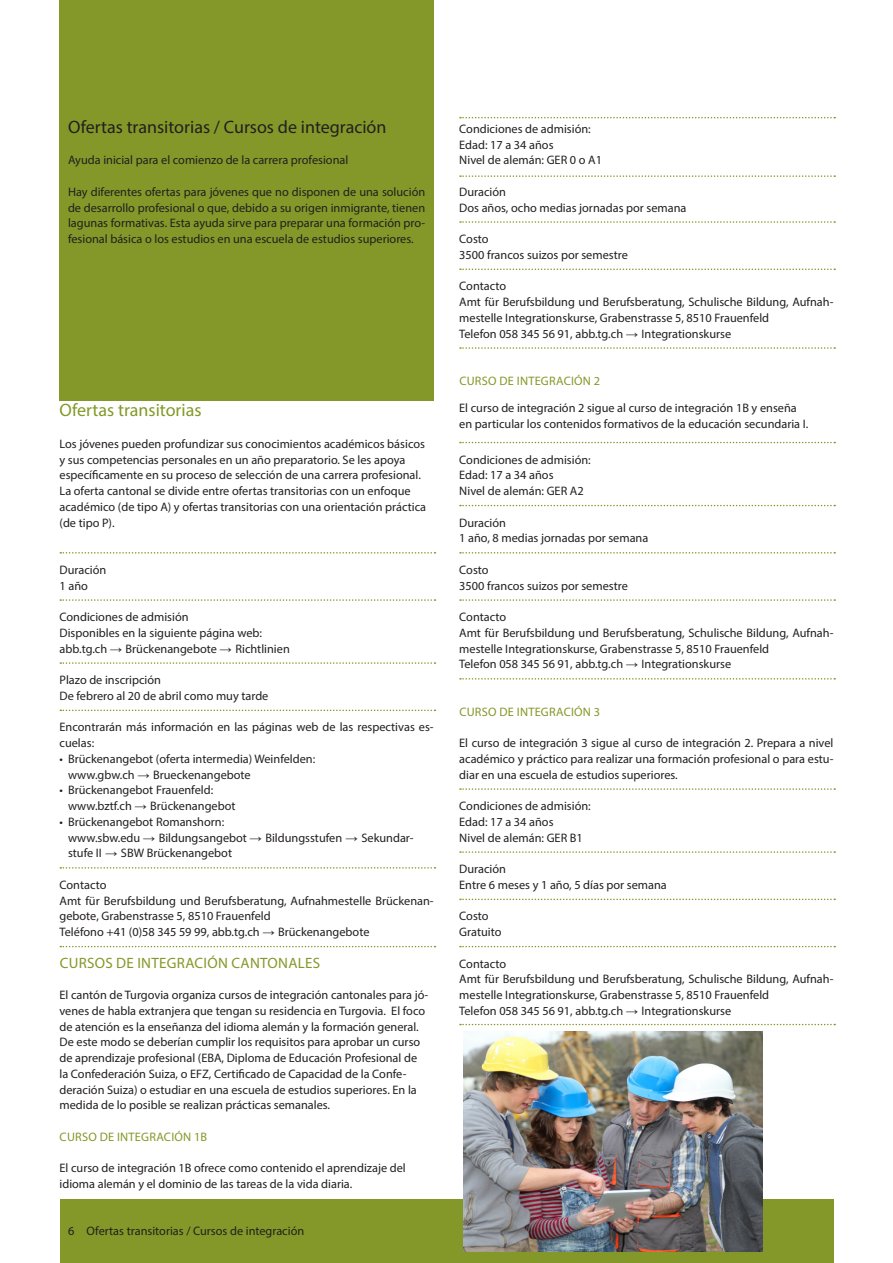
<style>
.page{position:relative;width:893px;height:1263px;background:#fff}
.page>*{position:absolute;margin:0;border:0;box-sizing:border-box;transform-origin:0 0}
.Titel{font:18px "Myriad Pro";color:#231f20}
.Zwischentitel_10pt{font:18px "Myriad Pro";color:#839828}
.Zwischentitel_10pt-2{font:15px "Myriad Pro";letter-spacing:.02em;color:#839828}
.GS__Blocksatz{font:12.3px/15.8px "Myriad Pro";color:#231f20}
.GS_bold__Linksbündig{font:12.3px/15.8px "Myriad Pro";color:#231f20}
.Lead__light{font:12.3px/15.8px "Myriad Pro";color:#231f20;text-align:justify}
.Zwischentitel_10pt-3{font:12.3px "Myriad Pro";letter-spacing:.02em;color:#839828}
.Lead__bold{font:12.3px "Myriad Pro";color:#231f20}
.Pagina{font:12.3px "Myriad Pro";color:#231f20}
.s1{font-family:"Arial"}
</style>
<div class="page">
<div style="left:60px;top:1199px;width:773px;height:64px;background:#839828"></div>
<div style="left:60px;top:0;width:374px;height:401px;background:#839828"></div>
<svg style="left:60px;top:552px;width:375px;height:2px"></svg>
<svg style="left:60px;top:599px;width:375px;height:2px"></svg>
<svg style="left:60px;top:662px;width:375px;height:2px"></svg>
<svg style="left:60px;top:710px;width:375px;height:1px"></svg>
<svg style="left:60px;top:867px;width:375px;height:2px"></svg>
<svg style="left:60px;top:946px;width:375px;height:1px"></svg>
<svg style="left:460px;top:221px;width:375px;height:2px"></svg>
<svg style="left:460px;top:269px;width:375px;height:1px"></svg>
<svg style="left:460px;top:347px;width:375px;height:2px"></svg>
<svg style="left:460px;top:442px;width:375px;height:1px"></svg>
<svg style="left:460px;top:505px;width:375px;height:1px"></svg>
<svg style="left:460px;top:552px;width:375px;height:2px"></svg>
<svg style="left:460px;top:599px;width:375px;height:2px"></svg>
<svg style="left:460px;top:678px;width:375px;height:2px"></svg>
<svg style="left:460px;top:788px;width:375px;height:2px"></svg>
<svg style="left:460px;top:851px;width:375px;height:2px"></svg>
<svg style="left:460px;top:899px;width:375px;height:1px"></svg>
<svg style="left:460px;top:946px;width:375px;height:1px"></svg>
<img style="left:463px;top:1031px;width:300px;height:220px">
<svg style="left:460px;top:175px;width:375px;height:2px"></svg>
<svg style="left:460px;top:117px;width:375px;height:1px"></svg>
<svg style="left:460px;top:1024px;width:375px;height:1px"></svg>
<p class="Titel" style="left:68px;top:116px;width:320px">Ofertas transitorias / Cursos de integración</p>
<p class="Lead__bold" style="left:68px;top:153px;width:282px">Ayuda inicial para el comienzo de la carrera profesional</p>
<p class="Lead__light" style="left:68px;top:184px;width:359px">Hay diferentes ofertas para jóvenes que no disponen de una solución de desarrollo profesional o que, debido a su origen inmigrante, tienen lagunas formativas. Esta ayuda sirve para preparar una formación pro&shy;fesional básica o los estudios en una escuela de estudios superiores.</p>
<p class="Zwischentitel_10pt" style="left:60px;top:399px;width:144px">Ofertas transitorias</p>
<p class="GS_bold__Linksbündig" style="left:60px;top:436px;width:368px">Los jóvenes pueden profundizar sus conocimientos académicos básicos y sus competencias personales en un año preparatorio. Se les apoya específicamente en su proceso de selección de una carrera profesional.<br>La oferta cantonal se divide entre ofertas transitorias con un enfoque académico (de tipo A) y ofertas transitorias con una orientación práctica (de tipo P).</p>
<p class="GS_bold__Linksbündig" style="left:60px;top:562px;width:48px">Duración</p>
<p class="GS__Blocksatz" style="left:60px;top:577px;width:30px">1 año</p>
<p class="GS_bold__Linksbündig" style="left:60px;top:609px;width:131px">Condiciones de admisión</p>
<p class="GS__Blocksatz" style="left:60px;top:625px;width:204px">Disponibles en la siguiente página web:</p>
<p class="GS__Blocksatz" style="left:60px;top:640px;width:232px">abb.tg.ch <span class="s1">→</span> Brückenangebote <span class="s1">→</span> Richtlinien</p>
<p class="GS_bold__Linksbündig" style="left:60px;top:672px;width:103px">Plazo de inscripción</p>
<p class="GS__Blocksatz" style="left:60px;top:688px;width:210px">De febrero al 20 de abril como muy tarde</p>
<p class="GS__Blocksatz" style="left:60px;top:719px;width:376px">Encontrarán más información en las páginas web de las respectivas es&shy;cuelas:</p>
<p class="GS_bold__Linksbündig" style="left:60px;top:751px;width:257px">• Brückenangebot (oferta intermedia) Weinfelden:</p>
<p class="GS__Blocksatz" style="left:68px;top:766px;width:184px">www.gbw.ch <span class="s1">→</span> Brueckenangebote</p>
<p class="GS_bold__Linksbündig" style="left:60px;top:782px;width:155px">• Brückenangebot Frauenfeld:</p>
<p class="GS__Blocksatz" style="left:68px;top:798px;width:169px">www.bztf.ch <span class="s1">→</span> Brückenangebot</p>
<p class="GS_bold__Linksbündig" style="left:60px;top:814px;width:166px">• Brückenangebot Romanshorn:</p>
<p class="GS__Blocksatz" style="left:68px;top:829px;width:347px">www.sbw.edu <span class="s1">→</span> Bildungsangebot <span class="s1">→</span> Bildungsstufen <span class="s1">→</span> Sekundar-</p>
<p class="GS__Blocksatz" style="left:68px;top:845px;width:166px">stufe II <span class="s1">→</span> SBW Brückenangebot</p>
<p class="GS_bold__Linksbündig" style="left:60px;top:877px;width:48px">Contacto</p>
<p class="GS__Blocksatz" style="left:60px;top:892px;width:376px">Amt für Berufsbildung und Berufsberatung, Aufnahmestelle Brückenan&shy;gebote, Grabenstrasse 5, 8510 Frauenfeld</p>
<p class="GS__Blocksatz" style="left:60px;top:924px;width:311px">Teléfono +41 (0)58 345 59 99, abb.tg.ch <span class="s1">→</span> Brückenangebote</p>
<p class="Zwischentitel_10pt-2" style="left:60px;top:953px;width:262px">CURSOS DE INTEGRACIÓN CANTONALES</p>
<p class="GS_bold__Linksbündig" style="left:60px;top:987px;width:370px">El cantón de Turgovia organiza cursos de integración cantonales para jó&shy;venes de habla extranjera que tengan su residencia en Turgovia. El foco de atención es la enseñanza del idioma alemán y la formación general.<br>De este modo se deberían cumplir los requisitos para aprobar un curso de aprendizaje profesional (EBA, Diploma de Educación Profesional de la Confederación Suiza, o EFZ, Certificado de Capacidad de la Confe&shy;deración Suiza) o estudiar en una escuela de estudios superiores. En la medida de lo posible se realizan prácticas semanales.</p>
<p class="Zwischentitel_10pt-3" style="left:60px;top:1129px;width:149px">CURSO DE INTEGRACIÓN 1B</p>
<p class="GS_bold__Linksbündig" style="left:60px;top:1160px;width:348px">El curso de integración 1B ofrece como contenido el aprendizaje del idioma alemán y el dominio de las tareas de la vida diaria.</p>
<p class="Pagina" style="left:68px;top:1224px;width:238px">6 Ofertas transitorias / Cursos de integración</p>
<p class="GS_bold__Linksbündig" style="left:459px;top:121px;width:133px">Condiciones de admisión:</p>
<p class="GS__Blocksatz" style="left:459px;top:136px;width:96px">Edad: 17 a 34 años</p>
<p class="GS__Blocksatz" style="left:459px;top:152px;width:144px">Nivel de alemán: GER 0 o A1</p>
<p class="GS_bold__Linksbündig" style="left:459px;top:184px;width:48px">Duración</p>
<p class="GS__Blocksatz" style="left:459px;top:199px;width:229px">Dos años, ocho medias jornadas por semana</p>
<p class="GS_bold__Linksbündig" style="left:459px;top:231px;width:31px">Costo</p>
<p class="GS__Blocksatz" style="left:459px;top:247px;width:170px">3500 francos suizos por semestre</p>
<p class="GS_bold__Linksbündig" style="left:459px;top:278px;width:48px">Contacto</p>
<p class="GS__Blocksatz" style="left:459px;top:294px;width:376px">Amt für Berufsbildung und Berufsberatung, Schulische Bildung, Aufnah&shy;mestelle Integrationskurse, Grabenstrasse 5, 8510 Frauenfeld</p>
<p class="GS__Blocksatz" style="left:459px;top:325px;width:273px">Telefon 058 345 56 91, abb.tg.ch <span class="s1">→</span> Integrationskurse</p>
<p class="Zwischentitel_10pt-3" style="left:459px;top:373px;width:142px">CURSO DE INTEGRACIÓN 2</p>
<p class="GS_bold__Linksbündig" style="left:459px;top:400px;width:351px">El curso de integración 2 sigue al curso de integración 1B y enseña en particular los contenidos formativos de la educación secundaria I.</p>
<p class="GS_bold__Linksbündig" style="left:459px;top:451px;width:133px">Condiciones de admisión:</p>
<p class="GS__Blocksatz" style="left:459px;top:467px;width:96px">Edad: 17 a 34 años</p>
<p class="GS__Blocksatz" style="left:459px;top:483px;width:126px">Nivel de alemán: GER A2</p>
<p class="GS_bold__Linksbündig" style="left:459px;top:514px;width:48px">Duración</p>
<p class="GS__Blocksatz" style="left:459px;top:530px;width:191px">1 año, 8 medias jornadas por semana</p>
<p class="GS_bold__Linksbündig" style="left:459px;top:562px;width:31px">Costo</p>
<p class="GS__Blocksatz" style="left:459px;top:577px;width:170px">3500 francos suizos por semestre</p>
<p class="GS_bold__Linksbündig" style="left:459px;top:609px;width:48px">Contacto</p>
<p class="GS__Blocksatz" style="left:459px;top:625px;width:376px">Amt für Berufsbildung und Berufsberatung, Schulische Bildung, Aufnah&shy;mestelle Integrationskurse, Grabenstrasse 5, 8510 Frauenfeld</p>
<p class="GS__Blocksatz" style="left:459px;top:656px;width:273px">Telefon 058 345 56 91, abb.tg.ch <span class="s1">→</span> Integrationskurse</p>
<p class="Zwischentitel_10pt-3" style="left:459px;top:704px;width:142px">CURSO DE INTEGRACIÓN 3</p>
<p class="GS__Blocksatz" style="left:459px;top:735px;width:376px;text-align:justify">El curso de integración 3 sigue al curso de integración 2. Prepara a nivel académico y práctico para realizar una formación profesional o para estu&shy;diar en una escuela de estudios superiores.</p>
<p class="GS_bold__Linksbündig" style="left:459px;top:798px;width:133px">Condiciones de admisión:</p>
<p class="GS__Blocksatz" style="left:459px;top:814px;width:96px">Edad: 17 a 34 años</p>
<p class="GS__Blocksatz" style="left:459px;top:829px;width:125px">Nivel de alemán: GER B1</p>
<p class="GS_bold__Linksbündig" style="left:459px;top:861px;width:48px">Duración</p>
<p class="GS__Blocksatz" style="left:459px;top:877px;width:209px">Entre 6 meses y 1 año, 5 días por semana</p>
<p class="GS_bold__Linksbündig" style="left:459px;top:908px;width:31px">Costo</p>
<p class="GS__Blocksatz" style="left:459px;top:924px;width:44px">Gratuito</p>
<p class="GS_bold__Linksbündig" style="left:459px;top:955px;width:48px">Contacto</p>
<p class="GS__Blocksatz" style="left:459px;top:971px;width:376px">Amt für Berufsbildung und Berufsberatung, Schulische Bildung, Aufnah&shy;mestelle Integrationskurse, Grabenstrasse 5, 8510 Frauenfeld</p>
<p class="GS__Blocksatz" style="left:459px;top:1003px;width:273px">Telefon 058 345 56 91, abb.tg.ch <span class="s1">→</span> Integrationskurse</p>
</div>
